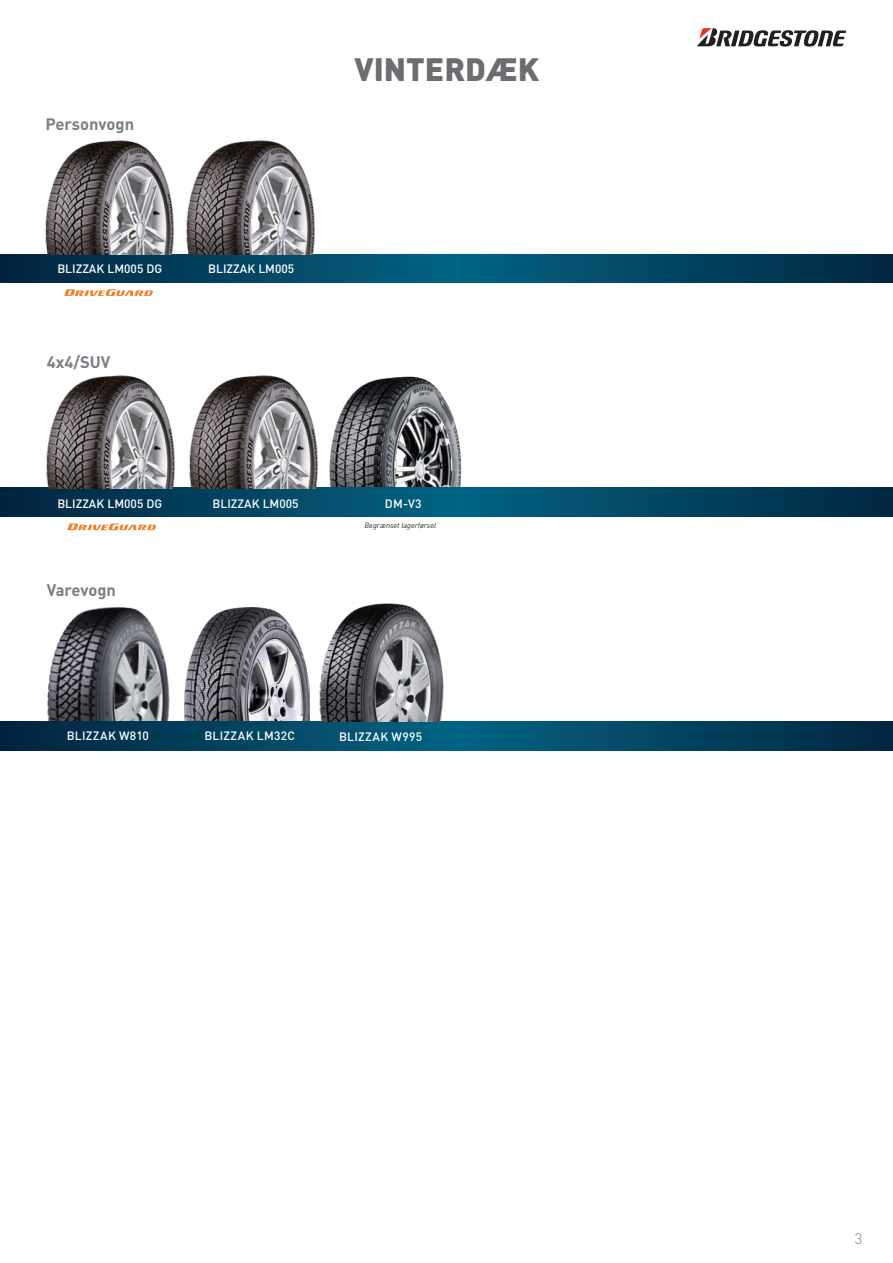
<style>
.page{position:relative;width:893px;height:1263px;background:#fff}
.page>*{position:absolute;margin:0;border:0;box-sizing:border-box;transform-origin:0 0}
.t1{font:900 31.95px "DIN Pro";color:#6c6d70}
.t2{font:700 16.5px "DIN Pro";color:#797f84}
.t3{font:300 15px "DIN Pro";color:#797f84}
.t4{font:500 12px "DIN Pro";color:#fff}
.t5{font:500 12px "DIN Pro";letter-spacing:.025em;color:#fff}
.t6{font:500 12px "DIN Pro";letter-spacing:.03em;color:#fff}
.t7{font:italic 7.5px "DIN Pro";color:#231f20}
</style>
<div class="page">
<img style="left:186px;top:375px;width:282px;height:113px">
<img style="left:185px;top:608px;width:124px;height:114px">
<img style="left:38px;top:607px;width:144px;height:115px">
<svg style="left:0;top:254px;width:893px;height:29px;background:#024460"></svg>
<svg style="left:1px;top:488px;width:892px;height:28px;background:#034461"></svg>
<svg style="left:0;top:722px;width:893px;height:28px;background:#014360"></svg>
<svg style="left:0;top:488px;width:1px;height:28px"></svg>
<svg style="left:697px;top:28px;width:149px;height:19px"></svg>
<img style="left:186px;top:140px;width:129px;height:114px">
<img style="left:44px;top:375px;width:134px;height:113px">
<img style="left:45px;top:140px;width:129px;height:114px">
<svg style="left:64px;top:289px;width:89px;height:7px"></svg>
<svg style="left:67px;top:523px;width:89px;height:7px"></svg>
<img style="left:286px;top:603px;width:158px;height:118px">
<p class="t2" style="left:45px;top:111px;width:90px">Personvogn</p>
<p class="t4" style="left:57px;top:259px;width:106px">BLIZZAK LM005 DG</p>
<p class="t2" style="left:47px;top:348px;width:65px">4x4/SUV</p>
<p class="t4" style="left:208px;top:259px;width:87px">BLIZZAK LM005</p>
<p class="t4" style="left:57px;top:494px;width:106px">BLIZZAK LM005 DG</p>
<p class="t4" style="left:213px;top:494px;width:87px">BLIZZAK LM005</p>
<p class="t2" style="left:47px;top:576px;width:71px">Varevogn</p>
<p class="t1" style="left:354px;top:42px;width:186px">VINTERDÆK</p>
<p class="t4" style="left:385px;top:493px;width:38px">DM-V3</p>
<p class="t7" style="left:364px;top:519px;width:73px">Begrænset lagerførsel</p>
<p class="t5" style="left:67px;top:726px;width:84px">BLIZZAK W810</p>
<p class="t5" style="left:204px;top:726px;width:92px">BLIZZAK LM32C</p>
<p class="t6" style="left:339px;top:727px;width:85px">BLIZZAK W995</p>
<p class="t3" style="left:855px;top:1227px;width:9px">3</p>
</div>
